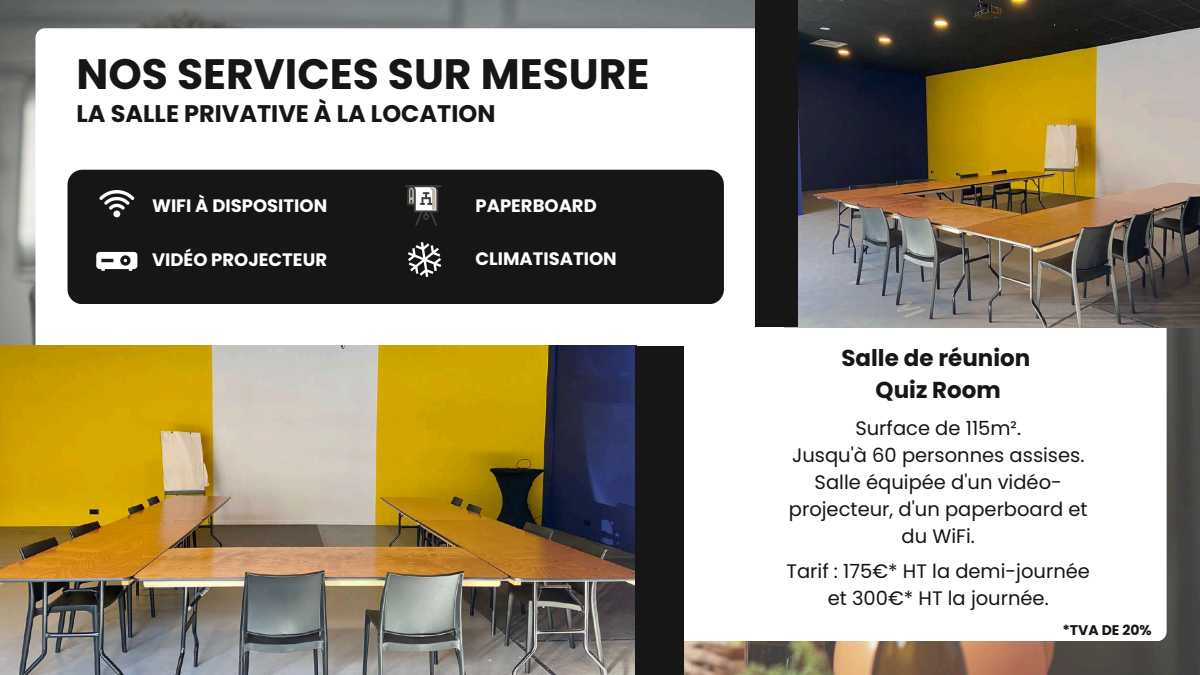
<style>
.page{position:relative;width:1200px;height:675px;background:#fff}
.page>*{position:absolute;margin:0;border:0;box-sizing:border-box;transform-origin:0 0}
.t1{font:700 42.5px "Poppins";color:#161616}
.t2{font:700 24px "Poppins";color:#161616}
.t3{font:700 23px/31.5px "Poppins";color:#161616;text-align:center}
.t4{font:19.5px/27px "Poppins";color:#161616;text-align:center}
.t5{font:700 18px "Poppins";color:#fff}
.t6{font:700 14px "Poppins";color:#161616}
</style>
<div class="page">
<img style="left:0;top:0;width:1200px;height:675px">
<div style="left:35px;top:28px;width:1132px;height:613px;background:#fff;border-radius:10px"></div>
<div style="left:68px;top:170px;width:656px;height:134px;background:#161616"></div>
<svg style="left:99px;top:190px;width:35px;height:27px"></svg>
<svg style="left:96px;top:252px;width:41px;height:19px"></svg>
<hr style="left:405px;top:185px;width:36px;height:2px;background:#3c3c3c">
<svg style="left:407px;top:187px;width:31px;height:39px"></svg>
<img style="left:784px;top:0;width:416px;height:328px">
<img style="left:0;top:346px;width:636px;height:329px">
<div style="left:755px;top:0;width:43px;height:327px;background:#161616"></div>
<div style="left:636px;top:346px;width:48px;height:329px;background:#161616"></div>
<svg style="left:408px;top:242px;width:33px;height:35px"></svg>
<h1 class="t1" style="left:77px;top:44px;width:574px">NOS SERVICES SUR MESURE</h1>
<p class="t2" style="left:77px;top:97px;width:420px">LA SALLE PRIVATIVE À LA LOCATION</p>
<p class="t5" style="left:152px;top:194px;width:177px">WIFI À DISPOSITION</p>
<p class="t5" style="left:152px;top:247px;width:177px">VIDÉO PROJECTEUR</p>
<p class="t5" style="left:476px;top:194px;width:123px">PAPERBOARD</p>
<p class="t5" style="left:476px;top:246px;width:143px">CLIMATISATION</p>
<p class="t3" style="left:841px;top:343px;width:190px">Salle de réunion<br>Quiz Room</p>
<p class="t4" style="left:789px;top:414px;width:300px">Surface de 115m².<br>Jusqu'à 60 personnes assises.<br>Salle équipée d'un vidéo&shy;projecteur, d'un paperboard et du WiFi.</p>
<p class="t4" style="left:787px;top:557px;width:305px">Tarif : 175€* HT la demi-journée et 300€* HT la journée.</p>
<p class="t6" style="left:1062px;top:620px;width:91px">*TVA DE 20%</p>
</div>
